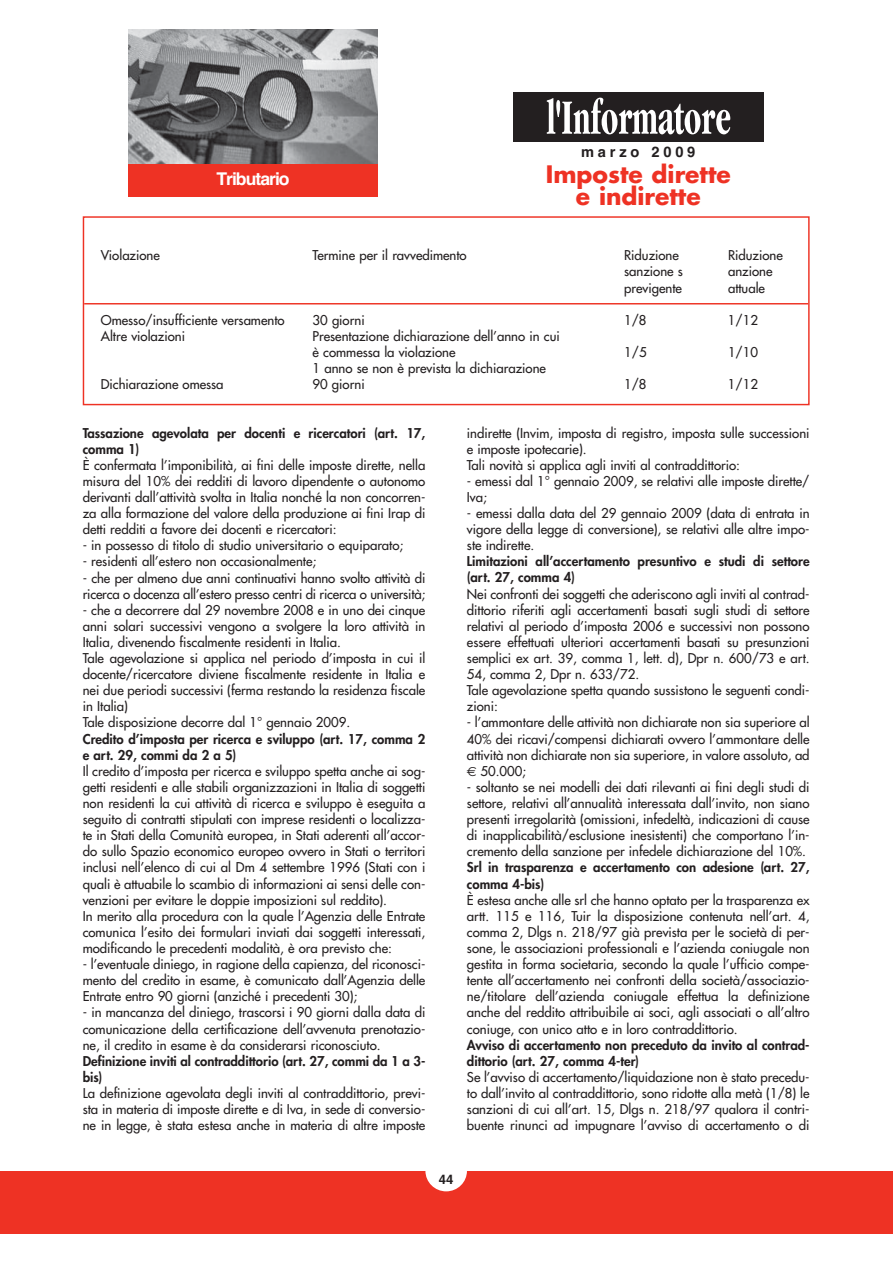
<style>
.page{position:relative;width:893px;height:1263px;background:#fff}
.page>*{position:absolute;margin:0;border:0;box-sizing:border-box;transform-origin:0 0}
.t1{font:700 23.4px/21.9px "Futura";color:#ee3224;text-align:center}
.t2{font:700 17.55px "Helvetica";letter-spacing:-.055em;color:#fff}
.t3{font:700 14.7px "Helvetica";letter-spacing:.26em;color:#231f20}
.t4{font:13.2px/16px "Futura";color:#231f20;text-align:justify}
.t5{font:800 13.2px/16px "Futura";color:#231f20}
.t6{font:700 13.2px "Helvetica";color:#231f20}
.s1{font-family:"Euro Sans"}
</style>
<div class="page">
<div style="left:0;top:1171px;width:892px;height:62px;background:#ee3224"></div>
<div style="left:425px;top:1150px;width:42px;height:41px;background:#fff;border-radius:50%"></div>
<div style="left:128px;top:164px;width:249px;height:32px;background:#ee3224"></div>
<img style="left:128px;top:29px;width:249px;height:135px">
<div style="left:513px;top:92px;width:250px;height:49px;background:#231f20"></div>
<svg style="left:546px;top:98px;width:184px;height:36px"></svg>
<hr style="left:84px;top:303px;width:724px;height:2px;background:#ee3224">
<div style="left:83px;top:216px;width:726px;height:189px;border:1px solid #ee3224"></div>
<h2 class="t2" style="left:216px;top:172px;width:75px">Tributario</h2>
<p class="t3" style="left:581px;top:147px;width:116px">marzo 2009</p>
<h1 class="t1" style="left:545px;top:165px;width:186px">Imposte dirette e indirette</h1>
<p class="t4" style="left:101px;top:248px;width:61px">Violazione</p>
<p class="t4" style="left:312px;top:248px;width:156px">Termine per il ravvedimento</p>
<p class="t4" style="left:624px;top:248px;width:56px">Riduzione</p>
<p class="t4" style="left:728px;top:248px;width:56px">Riduzione</p>
<p class="t4" style="left:624px;top:264px;width:60px">sanzione s</p>
<p class="t4" style="left:728px;top:264px;width:46px">anzione</p>
<p class="t4" style="left:624px;top:281px;width:59px">previgente</p>
<p class="t4" style="left:728px;top:281px;width:39px">attuale</p>
<p class="t4" style="left:101px;top:313px;width:185px">Omesso/insufficiente versamento</p>
<p class="t4" style="left:312px;top:313px;width:54px">30 giorni</p>
<p class="t4" style="left:624px;top:313px;width:24px">1/8</p>
<p class="t4" style="left:728px;top:313px;width:32px">1/12</p>
<p class="t4" style="left:101px;top:329px;width:86px">Altre violazioni</p>
<p class="t4" style="left:312px;top:329px;width:248px">Presentazione dichiarazione dell’anno in cui è commessa la violazione</p>
<p class="t4" style="left:624px;top:345px;width:24px">1/5</p>
<p class="t4" style="left:728px;top:345px;width:32px">1/10</p>
<p class="t4" style="left:312px;top:361px;width:235px">1 anno se non è prevista la dichiarazione</p>
<p class="t4" style="left:101px;top:377px;width:124px">Dichiarazione omessa</p>
<p class="t4" style="left:312px;top:377px;width:54px">90 giorni</p>
<p class="t4" style="left:624px;top:377px;width:24px">1/8</p>
<p class="t4" style="left:728px;top:377px;width:32px">1/12</p>
<p class="t5" style="left:83px;top:426px;width:344px">Tassazione agevolata per docenti e ricercatori (art. 17, comma 1)</p>
<p class="t4" style="left:83px;top:458px;width:344px">È confermata l’imponibilità, ai fini delle imposte dirette, nella misura del 10% dei redditi di lavoro dipendente o autonomo derivanti dall’attività svolta in Italia nonché la non concorren&shy;za alla formazione del valore della produzione ai fini Irap di detti redditi a favore dei docenti e ricercatori:</p>
<p class="t4" style="left:83px;top:538px;width:322px">- in possesso di titolo di studio universitario o equiparato;</p>
<p class="t4" style="left:83px;top:554px;width:235px">- residenti all’estero non occasionalmente;</p>
<p class="t4" style="left:83px;top:571px;width:344px">- che per almeno due anni continuativi hanno svolto attività di ricerca o docenza all’estero presso centri di ricerca o università;</p>
<p class="t4" style="left:83px;top:603px;width:344px;text-align:left">- che a decorrere dal 29 novembre 2008 e in uno dei cinque anni solari successivi vengono a svolgere la loro attività in Italia, divenendo fiscalmente residenti in Italia.<br>Tale agevolazione si applica nel periodo d’imposta in cui il docente/ricercatore diviene fiscalmente residente in Italia e nei due periodi successivi (ferma restando la residenza fiscale in Italia)<br>Tale disposizione decorre dal 1° gennaio 2009.</p>
<p class="t5" style="left:83px;top:732px;width:344px">Credito d’imposta per ricerca e sviluppo (art. 17, comma 2 e art. 29, commi da 2 a 5)</p>
<p class="t4" style="left:83px;top:764px;width:344px;text-align:left">Il credito d’imposta per ricerca e sviluppo spetta anche ai sog&shy;getti residenti e alle stabili organizzazioni in Italia di soggetti non residenti la cui attività di ricerca e sviluppo è eseguita a seguito di contratti stipulati con imprese residenti o localizza&shy;te in Stati della Comunità europea, in Stati aderenti all’accor&shy;do sullo Spazio economico europeo ovvero in Stati o territori inclusi nell’elenco di cui al Dm 4 settembre 1996 (Stati con i quali è attuabile lo scambio di informazioni ai sensi delle con&shy;venzioni per evitare le doppie imposizioni sul reddito).<br>In merito alla procedura con la quale l’Agenzia delle Entrate comunica l’esito dei formulari inviati dai soggetti interessati, modificando le precedenti modalità, è ora previsto che:</p>
<p class="t4" style="left:83px;top:957px;width:344px">- l’eventuale diniego, in ragione della capienza, del riconosci&shy;mento del credito in esame, è comunicato dall’Agenzia delle Entrate entro 90 giorni (anziché i precedenti 30);</p>
<p class="t4" style="left:83px;top:1005px;width:344px">- in mancanza del diniego, trascorsi i 90 giorni dalla data di comunicazione della certificazione dell’avvenuta prenotazio&shy;ne, il credito in esame è da considerarsi riconosciuto.</p>
<p class="t5" style="left:83px;top:1054px;width:344px">Definizione inviti al contraddittorio (art. 27, commi da 1 a 3- bis)</p>
<p class="t4" style="left:83px;top:1086px;width:344px">La definizione agevolata degli inviti al contraddittorio, previ&shy;sta in materia di imposte dirette e di Iva, in sede di conversio&shy;ne in legge, è stata estesa anche in materia di altre imposte</p>
<p class="t4" style="left:467px;top:426px;width:344px;text-align:left">indirette (Invim, imposta di registro, imposta sulle successioni e imposte ipotecarie).<br>Tali novità si applica agli inviti al contraddittorio:</p>
<p class="t4" style="left:467px;top:474px;width:344px">- emessi dal 1° gennaio 2009, se relativi alle imposte dirette/<br>Iva;</p>
<p class="t4" style="left:467px;top:506px;width:344px">- emessi dalla data del 29 gennaio 2009 (data di entrata in vigore della legge di conversione), se relativi alle altre impo&shy;ste indirette.</p>
<p class="t5" style="left:467px;top:554px;width:344px">Limitazioni all’accertamento presuntivo e studi di settore (art. 27, comma 4)</p>
<p class="t4" style="left:467px;top:587px;width:344px;text-align:left">Nei confronti dei soggetti che aderiscono agli inviti al contrad&shy;dittorio riferiti agli accertamenti basati sugli studi di settore relativi al periodo d’imposta 2006 e successivi non possono essere effettuati ulteriori accertamenti basati su presunzioni semplici ex art. 39, comma 1, lett. d), Dpr n. 600/73 e art.<br>54, comma 2, Dpr n. 633/72.<br>Tale agevolazione spetta quando sussistono le seguenti condi&shy;zioni:</p>
<p class="t4" style="left:467px;top:715px;width:344px">- l’ammontare delle attività non dichiarate non sia superiore al 40% dei ricavi/compensi dichiarati ovvero l’ammontare delle attività non dichiarate non sia superiore, in valore assoluto, ad <span class="s1">€</span> 50.000;</p>
<p class="t4" style="left:467px;top:780px;width:344px">- soltanto se nei modelli dei dati rilevanti ai fini degli studi di settore, relativi all’annualità interessata dall’invito, non siano presenti irregolarità (omissioni, infedeltà, indicazioni di cause di inapplicabilità/esclusione inesistenti) che comportano l’in&shy;cremento della sanzione per infedele dichiarazione del 10%.</p>
<p class="t5" style="left:467px;top:861px;width:344px">Srl in trasparenza e accertamento con adesione (art. 27, comma 4-bis)</p>
<p class="t4" style="left:467px;top:893px;width:344px">È estesa anche alle srl che hanno optato per la trasparenza ex artt. 115 e 116, Tuir la disposizione contenuta nell’art. 4, comma 2, Dlgs n. 218/97 già prevista per le società di per&shy;sone, le associazioni professionali e l’azienda coniugale non gestita in forma societaria, secondo la quale l’ufficio compe&shy;tente all’accertamento nei confronti della società/associazio&shy;ne/titolare dell’azienda coniugale effettua la definizione anche del reddito attribuibile ai soci, agli associati o all’altro coniuge, con unico atto e in loro contraddittorio.</p>
<p class="t5" style="left:467px;top:1038px;width:344px">Avviso di accertamento non preceduto da invito al contrad&shy;dittorio (art. 27, comma 4-ter)</p>
<p class="t4" style="left:467px;top:1070px;width:344px">Se l’avviso di accertamento/liquidazione non è stato precedu&shy;to dall’invito al contraddittorio, sono ridotte alla metà (1/8) le sanzioni di cui all’art. 15, Dlgs n. 218/97 qualora il contri&shy;buente rinunci ad impugnare l’avviso di accertamento o di</p>
<p class="t6" style="left:439px;top:1174px;width:16px">44</p>
</div>
